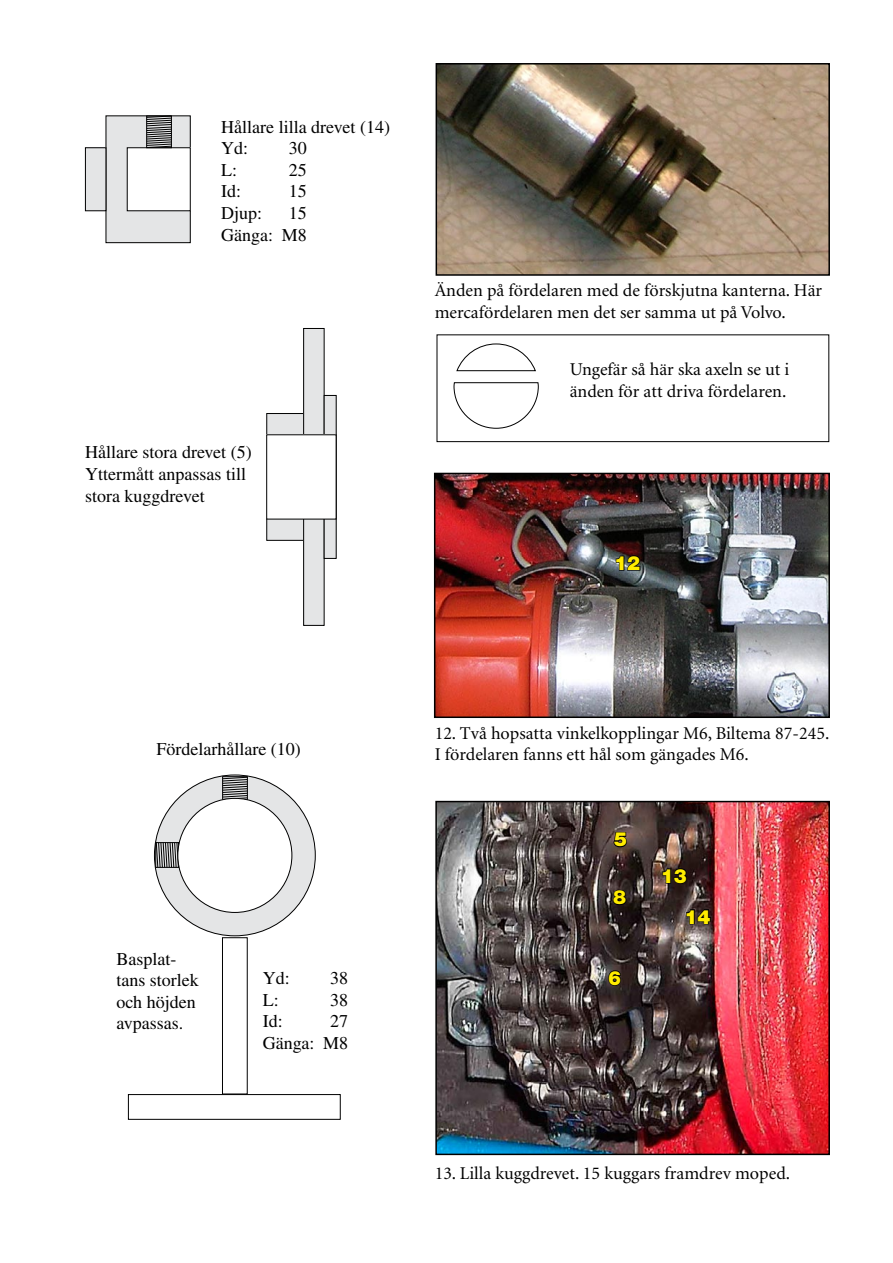
<style>
.page{position:relative;width:893px;height:1263px;background:#fff}
.page>*{position:absolute;margin:0;border:0;box-sizing:border-box;transform-origin:0 0}
.t1{font:900 19.5px/40.8px "Helvetica Neue";color:#ffec00}
.t2{font:18px/21.6px "Minion";color:#000}
.t3{font:18px/21.6px "Times";color:#000}
</style>
<div class="page">
<img style="left:438px;top:804px;width:389px;height:348px">
<div style="left:435px;top:801px;width:395px;height:354px;border:2px solid #000"></div>
<svg style="left:662px;top:867px;width:26px;height:17px"></svg>
<svg style="left:685px;top:908px;width:27px;height:17px"></svg>
<img style="left:437px;top:476px;width:390px;height:239px">
<div style="left:434px;top:473px;width:396px;height:245px;border:2px solid #000"></div>
<svg style="left:612px;top:889px;width:15px;height:17px"></svg>
<svg style="left:453px;top:343px;width:86px;height:86px"></svg>
<div style="left:437px;top:334px;width:392px;height:108px;border:1px solid #000"></div>
<svg style="left:615px;top:555px;width:26px;height:16px"></svg>
<svg style="left:607px;top:969px;width:15px;height:17px"></svg>
<svg style="left:613px;top:831px;width:15px;height:17px"></svg>
<img style="left:439px;top:66px;width:388px;height:207px">
<div style="left:436px;top:63px;width:394px;height:213px;border:2px solid #000"></div>
<div style="left:106px;top:116px;width:84px;height:127px;background:#e4e5e6"></div>
<div style="left:106px;top:115px;width:85px;height:128px;border:1px solid #000"></div>
<div style="left:127px;top:148px;width:63px;height:63px;background:#fff"></div>
<svg style="left:146px;top:115px;width:26px;height:33px"></svg>
<div style="left:85px;top:148px;width:21px;height:63px;background:#e4e5e6"></div>
<div style="left:85px;top:147px;width:21px;height:64px;border:1px solid #000"></div>
<div style="left:267px;top:413px;width:68px;height:127px;background:#e4e5e6"></div>
<div style="left:266px;top:413px;width:70px;height:128px;border:1px solid #000"></div>
<div style="left:304px;top:328px;width:20px;height:297px;background:#e4e5e6"></div>
<div style="left:303px;top:328px;width:21px;height:298px;border:1px solid #000"></div>
<div style="left:324px;top:395px;width:12px;height:163px;background:#e4e5e6"></div>
<div style="left:324px;top:395px;width:13px;height:164px;border:1px solid #000"></div>
<div style="left:267px;top:435px;width:69px;height:84px;background:#fff"></div>
<div style="left:222px;top:937px;width:26px;height:157px;border:1px solid #000"></div>
<div style="left:154px;top:775px;width:161px;height:161px;background:#e4e5e6;border-radius:50%"></div>
<div style="left:128px;top:1094px;width:213px;height:26px;border:1px solid #000"></div>
<svg style="left:222px;top:776px;width:26px;height:23px"></svg>
<svg style="left:155px;top:842px;width:23px;height:26px"></svg>
<div style="left:178px;top:798px;width:114px;height:114px;background:#fff;border-radius:50%"></div>
<p class="t3" style="left:221px;top:116px;width:170px">Hållare lilla drevet (14)<br>Yd:</p>
<p class="t3" style="left:289px;top:137px;width:19px">30</p>
<p class="t3" style="left:221px;top:159px;width:18px">L:</p>
<p class="t3" style="left:289px;top:159px;width:19px">25</p>
<p class="t3" style="left:221px;top:181px;width:21px">Id:</p>
<p class="t3" style="left:289px;top:181px;width:19px">15</p>
<p class="t3" style="left:221px;top:202px;width:43px">Djup:</p>
<p class="t3" style="left:221px;top:202px;width:87px;text-align:right">15<br>Gänga: M8</p>
<p class="t3" style="left:85px;top:441px;width:168px">Hållare stora drevet (5)<br>Yttermått anpassas till stora kuggdrevet</p>
<p class="t2" style="left:435px;top:280px;width:389px">Änden på fördelaren med de förskjutna kanterna. Här mercafördelaren men det ser samma ut på Volvo.</p>
<p class="t2" style="left:570px;top:359px;width:221px">Ungefär så här ska axeln se ut i änden för att driva fördelaren.</p>
<p class="t1" style="left:614px;top:542px;width:28px">12</p>
<p class="t3" style="left:156px;top:738px;width:146px">Fördelarhållare (10)</p>
<p class="t3" style="left:116px;top:947px;width:84px">Basplat&shy;tans storlek och höjden avpassas.</p>
<p class="t3" style="left:263px;top:967px;width:28px">Yd:</p>
<p class="t3" style="left:330px;top:967px;width:19px">38</p>
<p class="t3" style="left:263px;top:989px;width:18px">L:</p>
<p class="t3" style="left:330px;top:989px;width:19px">38</p>
<p class="t3" style="left:263px;top:1010px;width:21px">Id:</p>
<p class="t3" style="left:263px;top:1010px;width:87px;text-align:right">27<br>Gänga: M8</p>
<p class="t2" style="left:435px;top:723px;width:396px">12. Två hopsatta vinkelkopplingar M6, Biltema 87-245.<br>I fördelaren fanns ett hål som gängades M6.</p>
<p class="t1" style="left:614px;top:819px;width:15px">5</p>
<p class="t1" style="left:613px;top:877px;width:15px">8</p>
<p class="t1" style="left:608px;top:957px;width:15px">6</p>
<p class="t1" style="left:685px;top:855px;width:28px;text-indent:-24px">13<br>14</p>
<p class="t2" style="left:435px;top:1163px;width:357px">13. Lilla kuggdrevet. 15 kuggars framdrev moped.</p>
</div>
